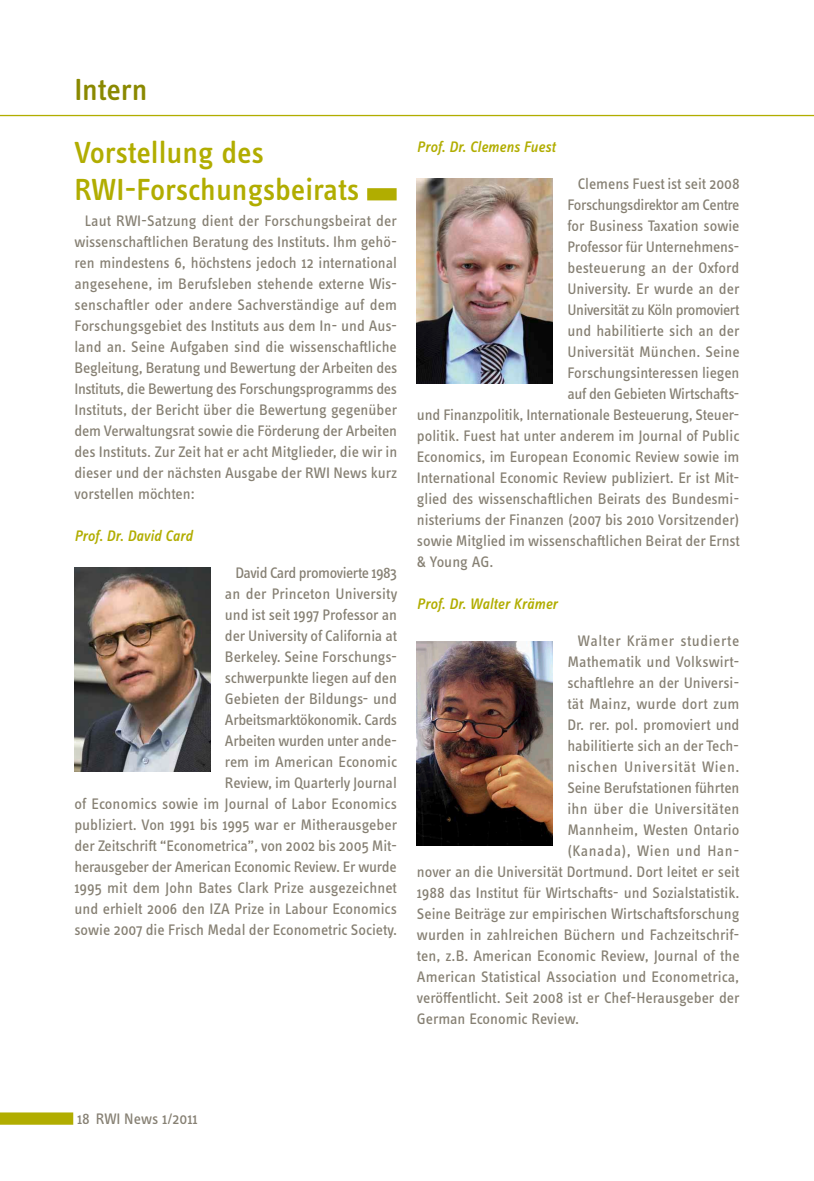
<style>
.page{position:relative;width:814px;height:1181px;background:#fff}
.page>*{position:absolute;margin:0;border:0;box-sizing:border-box;transform-origin:0 0}
.t1{font:500 31.5px/36.8px "Info OT Text";color:#b1ad00}
.t2{font:500 31.5px "Info OT Text";letter-spacing:-.005em;color:#8a8900}
.t3{font:15.75px/21px "Info OT Text";color:#868073;text-align:justify}
.t4{font:italic 500 15.75px "Info OT Text";letter-spacing:.005em;color:#b1ad00}
.t5{font:15.75px "Info OT Text";letter-spacing:-.025em;color:#868073}
.t6{font:15.75px "Info OT Text";letter-spacing:.035em;color:#868073}
.t7{font:15.75px "Info OT Text";letter-spacing:-.02em;color:#868073}
.t8{font:15.75px "Info OT Text";letter-spacing:.04em;color:#868073}
.t9{font:15.75px "Info OT Text";letter-spacing:.025em;color:#868073}
</style>
<div class="page">
<div style="left:0;top:1112px;width:73px;height:12px;background:#b1ad00"></div>
<hr style="left:0;top:115px;width:814px;height:1px;background:#b1ad00">
<div style="left:367px;top:188px;width:29px;height:12px;background:#b1ad00"></div>
<img style="left:74px;top:567px;width:136px;height:204px">
<img style="left:417px;top:179px;width:135px;height:204px">
<img style="left:417px;top:641px;width:135px;height:204px">
<h1 class="t2" style="left:74px;top:70px;width:75px">Intern</h1>
<h1 class="t1" style="left:74px;top:133px;width:286px">Vorstellung des<br>RWI-Forschungsbeirats</h1>
<p class="t3" style="left:74px;top:210px;width:324px;text-indent:11px">Laut RWI-Satzung dient der Forschungsbeirat der wissenschaftlichen Beratung des Instituts. Ihm gehö&shy;ren mindestens 6, höchstens jedoch 12 international angesehene, im Berufsleben stehende externe Wis&shy;senschaftler oder andere Sachverständige auf dem Forschungsgebiet des Instituts aus dem In- und Aus&shy;land an. Seine Aufgaben sind die wissenschaftliche Begleitung, Beratung und Bewertung der Arbeiten des Instituts, die Bewertung des Forschungsprogramms des Instituts, der Bericht über die Bewertung gegenüber dem Verwaltungsrat sowie die Förderung der Arbeiten des Instituts. Zur Zeit hat er acht Mitglieder, die wir in dieser und der nächsten Ausgabe der RWI News kurz vorstellen möchten:</p>
<p class="t4" style="left:74px;top:526px;width:120px">Prof. Dr. David Card</p>
<p class="t3" style="left:74px;top:561px;width:324px;text-align:right">David Card promovierte 1983<br>an der Princeton University<br>und ist seit 1997 Professor an<br>der University of California at<br>Berkeley. Seine Forschungs-<br>schwerpunkte liegen auf den<br>Gebieten der Bildungs- und<br>Arbeitsmarktökonomik. Cards<br>Arbeiten wurden unter ande-<br>rem im American Economic<br>Review, im Quarterly Journal<br>of Economics sowie im Journal of Labor Economics publiziert. Von 1991 bis 1995 war er Mitherausgeber der Zeitschrift “Econometrica”, von 2002 bis 2005 Mit&shy;herausgeber der American Economic Review. Er wurde 1995 mit dem John Bates Clark Prize ausgezeichnet und erhielt 2006 den IZA Prize in Labour Economics sowie 2007 die Frisch Medal der Econometric Society.</p>
<p class="t4" style="left:417px;top:137px;width:140px">Prof. Dr. Clemens Fuest</p>
<p class="t3" style="left:578px;top:173px;width:163px">Clemens Fuest ist seit 2008</p>
<p class="t5" style="left:567px;top:195px;width:174px">Forschungsdirektor am Centre</p>
<p class="t3" style="left:567px;top:215px;width:174px">for Business Taxation sowie</p>
<p class="t3" style="left:567px;top:236px;width:174px">Professor für Unternehmens-</p>
<p class="t3" style="left:567px;top:257px;width:173px">besteuerung an der Oxford</p>
<p class="t3" style="left:567px;top:278px;width:174px">University. Er wurde an der</p>
<p class="t5" style="left:567px;top:300px;width:174px">Universität zu Köln promoviert</p>
<p class="t3" style="left:567px;top:320px;width:174px">und habilitierte sich an der</p>
<p class="t3" style="left:567px;top:341px;width:174px">Universität München. Seine</p>
<p class="t3" style="left:567px;top:362px;width:174px">Forschungsinteressen liegen</p>
<p class="t7" style="left:567px;top:384px;width:174px">auf den Gebieten Wirtschafts-</p>
<p class="t3" style="left:417px;top:404px;width:324px">und Finanzpolitik, Internationale Besteuerung, Steuer-</p>
<p class="t3" style="left:417px;top:425px;width:324px">politik. Fuest hat unter anderem im Journal of Public</p>
<p class="t3" style="left:417px;top:446px;width:324px">Economics, im European Economic Review sowie im</p>
<p class="t3" style="left:417px;top:467px;width:324px">International Economic Review publiziert. Er ist Mit-</p>
<p class="t3" style="left:417px;top:488px;width:324px">glied des wissenschaftlichen Beirats des Bundesmi-</p>
<p class="t3" style="left:417px;top:509px;width:324px">nisteriums der Finanzen (2007 bis 2010 Vorsitzender)</p>
<p class="t3" style="left:417px;top:530px;width:324px">sowie Mitglied im wissenschaftlichen Beirat der Ernst</p>
<p class="t3" style="left:417px;top:551px;width:78px">&amp; Young AG.</p>
<p class="t4" style="left:417px;top:594px;width:142px">Prof. Dr. Walter Krämer</p>
<p class="t6" style="left:578px;top:631px;width:163px">Walter Krämer studierte</p>
<p class="t3" style="left:567px;top:651px;width:174px">Mathematik und Volkswirt-</p>
<p class="t3" style="left:567px;top:672px;width:174px">schaftlehre an der Universi-</p>
<p class="t3" style="left:567px;top:693px;width:173px">tät Mainz, wurde dort zum</p>
<p class="t3" style="left:567px;top:714px;width:174px">Dr. rer. pol. promoviert und</p>
<p class="t3" style="left:567px;top:735px;width:173px">habilitierte sich an der Tech-</p>
<p class="t8" style="left:567px;top:757px;width:174px">nischen Universität Wien.</p>
<p class="t3" style="left:567px;top:777px;width:173px">Seine Berufstationen führten</p>
<p class="t9" style="left:567px;top:799px;width:174px">ihn über die Universitäten</p>
<p class="t3" style="left:567px;top:819px;width:174px">Mannheim, Westen Ontario</p>
<p class="t6" style="left:567px;top:841px;width:173px">(Kanada), Wien und Han-</p>
<p class="t3" style="left:417px;top:861px;width:324px">nover an die Universität Dortmund. Dort leitet er seit</p>
<p class="t3" style="left:417px;top:882px;width:324px">1988 das Institut für Wirtschafts- und Sozialstatistik.</p>
<p class="t3" style="left:417px;top:903px;width:324px">Seine Beiträge zur empirischen Wirtschaftsforschung</p>
<p class="t3" style="left:417px;top:924px;width:324px">wurden in zahlreichen Büchern und Fachzeitschrif-</p>
<p class="t3" style="left:417px;top:945px;width:324px">ten, z.B. American Economic Review, Journal of the</p>
<p class="t3" style="left:417px;top:966px;width:324px">American Statistical Association und Econometrica,</p>
<p class="t3" style="left:417px;top:987px;width:324px">veröffentlicht. Seit 2008 ist er Chef-Herausgeber der</p>
<p class="t3" style="left:417px;top:1008px;width:164px">German Economic Review.</p>
<p class="t3" style="left:77px;top:1107px;width:122px">18 RWI News 1/2011</p>
</div>
